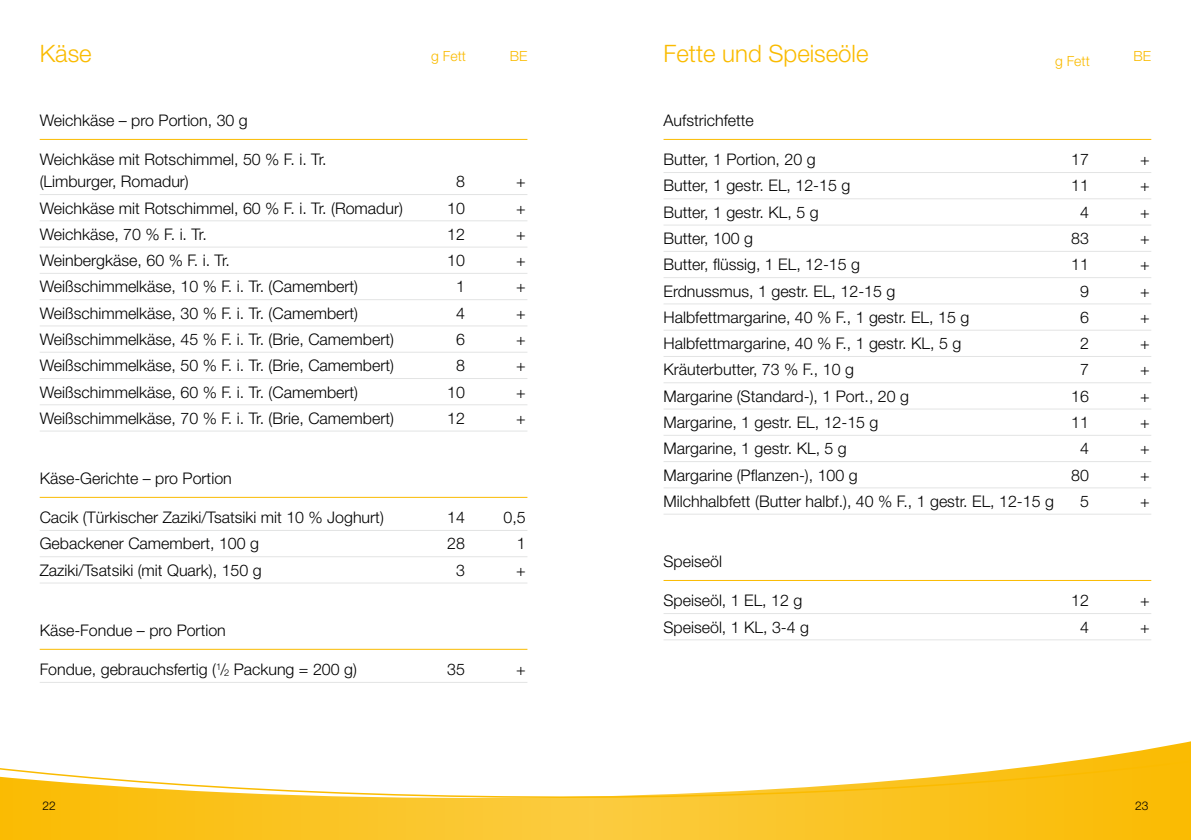
<style>
.page{position:relative;width:1191px;height:840px;background:#fff}
.page>*{position:absolute;margin:0;border:0;box-sizing:border-box;transform-origin:0 0}
.t1{font:300 24px "Helvetica Neue";color:#fabb00}
.t2{font:300 16px/22px "Helvetica Neue";color:#000}
.t3{font:300 14px "Helvetica Neue";color:#fabb00}
.t4{font:300 12px "Helvetica Neue";color:#000}
.s1{font-size:9.4px}
</style>
<div class="page">
<svg style="left:0;top:741px;width:1191px;height:98px"></svg>
<svg style="left:0;top:757px;width:1191px;height:49px"></svg>
<hr style="left:40px;top:139px;width:487px;height:1px;background:#fabb00">
<hr style="left:40px;top:194px;width:487px;height:1px;background:#e3e4e4">
<hr style="left:40px;top:220px;width:487px;height:1px;background:#e3e4e4">
<hr style="left:40px;top:246px;width:487px;height:1px;background:#e3e4e4">
<hr style="left:40px;top:273px;width:487px;height:1px;background:#e3e4e4">
<hr style="left:40px;top:299px;width:487px;height:1px;background:#e3e4e4">
<hr style="left:40px;top:325px;width:487px;height:1px;background:#e3e4e4">
<hr style="left:40px;top:351px;width:487px;height:1px;background:#e3e4e4">
<hr style="left:40px;top:378px;width:487px;height:1px;background:#e3e4e4">
<hr style="left:40px;top:404px;width:487px;height:1px;background:#e3e4e4">
<hr style="left:40px;top:430px;width:487px;height:1px;background:#e3e4e4">
<hr style="left:40px;top:496px;width:487px;height:1px;background:#fabb00">
<hr style="left:40px;top:529px;width:487px;height:1px;background:#e3e4e4">
<hr style="left:40px;top:556px;width:487px;height:1px;background:#e3e4e4">
<hr style="left:40px;top:582px;width:487px;height:1px;background:#e3e4e4">
<hr style="left:40px;top:648px;width:487px;height:1px;background:#fabb00">
<hr style="left:40px;top:681px;width:487px;height:1px;background:#e3e4e4">
<hr style="left:663px;top:139px;width:488px;height:1px;background:#fabb00">
<hr style="left:663px;top:172px;width:488px;height:1px;background:#e3e4e4">
<hr style="left:663px;top:198px;width:488px;height:1px;background:#e3e4e4">
<hr style="left:663px;top:224px;width:488px;height:1px;background:#e3e4e4">
<hr style="left:663px;top:251px;width:488px;height:1px;background:#e3e4e4">
<hr style="left:663px;top:277px;width:488px;height:1px;background:#e3e4e4">
<hr style="left:663px;top:303px;width:488px;height:1px;background:#e3e4e4">
<hr style="left:663px;top:329px;width:488px;height:1px;background:#e3e4e4">
<hr style="left:663px;top:356px;width:488px;height:1px;background:#e3e4e4">
<hr style="left:663px;top:382px;width:488px;height:1px;background:#e3e4e4">
<hr style="left:663px;top:408px;width:488px;height:1px;background:#e3e4e4">
<hr style="left:663px;top:434px;width:488px;height:1px;background:#e3e4e4">
<hr style="left:663px;top:461px;width:488px;height:1px;background:#e3e4e4">
<hr style="left:663px;top:487px;width:488px;height:1px;background:#e3e4e4">
<hr style="left:663px;top:513px;width:488px;height:1px;background:#e3e4e4">
<hr style="left:663px;top:579px;width:488px;height:1px;background:#fabb00">
<hr style="left:663px;top:612px;width:488px;height:1px;background:#e3e4e4">
<hr style="left:663px;top:639px;width:488px;height:1px;background:#e3e4e4">
<h1 class="t1" style="left:40px;top:38px;width:54px">Käse</h1>
<h1 class="t1" style="left:663px;top:38px;width:206px">Fette und Speiseöle</h1>
<p class="t3" style="left:431px;top:47px;width:36px">g Fett</p>
<p class="t3" style="left:1055px;top:52px;width:36px">g Fett</p>
<p class="t3" style="left:510px;top:47px;width:19px">BE</p>
<p class="t3" style="left:1133px;top:47px;width:19px">BE</p>
<p class="t2" style="left:40px;top:109px;width:210px">Weichkäse – pro Portion, 30 g</p>
<p class="t2" style="left:40px;top:148px;width:288px">Weichkäse mit Rotschimmel, 50 % F. i. Tr. (Limburger, Romadur)</p>
<p class="t2" style="left:456px;top:170px;width:10px">8</p>
<p class="t2" style="left:516px;top:170px;width:11px">+</p>
<p class="t2" style="left:40px;top:196px;width:365px">Weichkäse mit Rotschimmel, 60 % F. i. Tr. (Romadur)</p>
<p class="t2" style="left:447px;top:196px;width:19px">10</p>
<p class="t2" style="left:516px;top:196px;width:11px">+</p>
<p class="t2" style="left:40px;top:223px;width:169px">Weichkäse, 70 % F. i. Tr.</p>
<p class="t2" style="left:447px;top:223px;width:19px">12</p>
<p class="t2" style="left:516px;top:223px;width:11px">+</p>
<p class="t2" style="left:40px;top:249px;width:192px">Weinbergkäse, 60 % F. i. Tr.</p>
<p class="t2" style="left:447px;top:249px;width:19px">10</p>
<p class="t2" style="left:516px;top:249px;width:11px">+</p>
<p class="t2" style="left:40px;top:275px;width:320px">Weißschimmelkäse, 10 % F. i. Tr. (Camembert)</p>
<p class="t2" style="left:456px;top:275px;width:10px">1</p>
<p class="t2" style="left:516px;top:275px;width:11px">+</p>
<p class="t2" style="left:40px;top:301px;width:320px">Weißschimmelkäse, 30 % F. i. Tr. (Camembert)</p>
<p class="t2" style="left:456px;top:301px;width:10px">4</p>
<p class="t2" style="left:516px;top:301px;width:11px">+</p>
<p class="t2" style="left:40px;top:328px;width:356px">Weißschimmelkäse, 45 % F. i. Tr. (Brie, Camembert)</p>
<p class="t2" style="left:456px;top:328px;width:10px">6</p>
<p class="t2" style="left:516px;top:328px;width:11px">+</p>
<p class="t2" style="left:40px;top:354px;width:356px">Weißschimmelkäse, 50 % F. i. Tr. (Brie, Camembert)</p>
<p class="t2" style="left:456px;top:354px;width:10px">8</p>
<p class="t2" style="left:516px;top:354px;width:11px">+</p>
<p class="t2" style="left:40px;top:380px;width:320px">Weißschimmelkäse, 60 % F. i. Tr. (Camembert)</p>
<p class="t2" style="left:447px;top:380px;width:19px">10</p>
<p class="t2" style="left:516px;top:380px;width:11px">+</p>
<p class="t2" style="left:40px;top:406px;width:356px">Weißschimmelkäse, 70 % F. i. Tr. (Brie, Camembert)</p>
<p class="t2" style="left:447px;top:406px;width:19px">12</p>
<p class="t2" style="left:516px;top:406px;width:11px">+</p>
<p class="t2" style="left:40px;top:467px;width:194px">Käse-Gerichte – pro Portion</p>
<p class="t2" style="left:40px;top:506px;width:346px">Cacik (Türkischer Zaziki/Tsatsiki mit 10 % Joghurt)</p>
<p class="t2" style="left:447px;top:506px;width:19px">14</p>
<p class="t2" style="left:503px;top:506px;width:24px">0,5</p>
<p class="t2" style="left:40px;top:532px;width:221px">Gebackener Camembert, 100 g</p>
<p class="t2" style="left:447px;top:532px;width:19px">28</p>
<p class="t2" style="left:517px;top:532px;width:10px">1</p>
<p class="t2" style="left:40px;top:558px;width:223px">Zaziki/Tsatsiki (mit Quark), 150 g</p>
<p class="t2" style="left:456px;top:558px;width:10px">3</p>
<p class="t2" style="left:516px;top:558px;width:11px">+</p>
<p class="t2" style="left:40px;top:618px;width:188px">Käse-Fondue – pro Portion</p>
<p class="t2" style="left:40px;top:657px;width:319px">Fondue, gebrauchsfertig (<sup>1</sup>/<span class="s1">2</span> Packung = 200 g)</p>
<p class="t2" style="left:447px;top:657px;width:19px">35</p>
<p class="t2" style="left:516px;top:657px;width:11px">+</p>
<p class="t2" style="left:663px;top:109px;width:92px">Aufstrichfette</p>
<p class="t2" style="left:663px;top:148px;width:154px">Butter, 1 Portion, 20 g</p>
<p class="t2" style="left:1071px;top:148px;width:19px">17</p>
<p class="t2" style="left:1140px;top:148px;width:11px">+</p>
<p class="t2" style="left:663px;top:174px;width:188px">Butter, 1 gestr. EL, 12-15 g</p>
<p class="t2" style="left:1071px;top:174px;width:19px">11</p>
<p class="t2" style="left:1140px;top:174px;width:11px">+</p>
<p class="t2" style="left:663px;top:201px;width:157px">Butter, 1 gestr. KL, 5 g</p>
<p class="t2" style="left:1080px;top:201px;width:10px">4</p>
<p class="t2" style="left:1140px;top:201px;width:11px">+</p>
<p class="t2" style="left:663px;top:227px;width:91px">Butter, 100 g</p>
<p class="t2" style="left:1071px;top:227px;width:19px">83</p>
<p class="t2" style="left:1140px;top:227px;width:11px">+</p>
<p class="t2" style="left:663px;top:253px;width:198px">Butter, flüssig, 1 EL, 12-15 g</p>
<p class="t2" style="left:1071px;top:253px;width:19px">11</p>
<p class="t2" style="left:1140px;top:253px;width:11px">+</p>
<p class="t2" style="left:663px;top:279px;width:233px">Erdnussmus, 1 gestr. EL, 12-15 g</p>
<p class="t2" style="left:1080px;top:279px;width:10px">9</p>
<p class="t2" style="left:1140px;top:279px;width:11px">+</p>
<p class="t2" style="left:663px;top:306px;width:307px">Halbfettmargarine, 40 % F., 1 gestr. EL, 15 g</p>
<p class="t2" style="left:1080px;top:306px;width:10px">6</p>
<p class="t2" style="left:1140px;top:306px;width:11px">+</p>
<p class="t2" style="left:663px;top:332px;width:299px">Halbfettmargarine, 40 % F., 1 gestr. KL, 5 g</p>
<p class="t2" style="left:1080px;top:332px;width:10px">2</p>
<p class="t2" style="left:1140px;top:332px;width:11px">+</p>
<p class="t2" style="left:663px;top:358px;width:192px">Kräuterbutter, 73 % F., 10 g</p>
<p class="t2" style="left:1080px;top:358px;width:10px">7</p>
<p class="t2" style="left:1140px;top:358px;width:11px">+</p>
<p class="t2" style="left:663px;top:384px;width:247px">Margarine (Standard-), 1 Port., 20 g</p>
<p class="t2" style="left:1071px;top:384px;width:19px">16</p>
<p class="t2" style="left:1140px;top:384px;width:11px">+</p>
<p class="t2" style="left:663px;top:411px;width:216px">Margarine, 1 gestr. EL, 12-15 g</p>
<p class="t2" style="left:1071px;top:411px;width:19px">11</p>
<p class="t2" style="left:1140px;top:411px;width:11px">+</p>
<p class="t2" style="left:663px;top:437px;width:185px">Margarine, 1 gestr. KL, 5 g</p>
<p class="t2" style="left:1080px;top:437px;width:10px">4</p>
<p class="t2" style="left:1140px;top:437px;width:11px">+</p>
<p class="t2" style="left:663px;top:463px;width:196px">Margarine (Pflanzen-), 100 g</p>
<p class="t2" style="left:1071px;top:463px;width:19px">80</p>
<p class="t2" style="left:1140px;top:463px;width:11px">+</p>
<p class="t2" style="left:663px;top:489px;width:392px">Milchhalbfett (Butter halbf.), 40 % F., 1 gestr. EL, 12-15 g</p>
<p class="t2" style="left:1080px;top:489px;width:10px">5</p>
<p class="t2" style="left:1140px;top:489px;width:11px">+</p>
<p class="t2" style="left:663px;top:550px;width:60px">Speiseöl</p>
<p class="t2" style="left:663px;top:589px;width:140px">Speiseöl, 1 EL, 12 g</p>
<p class="t2" style="left:1071px;top:589px;width:19px">12</p>
<p class="t2" style="left:1140px;top:589px;width:11px">+</p>
<p class="t2" style="left:663px;top:615px;width:147px">Speiseöl, 1 KL, 3-4 g</p>
<p class="t2" style="left:1080px;top:615px;width:10px">4</p>
<p class="t2" style="left:1140px;top:615px;width:11px">+</p>
<p class="t4" style="left:43px;top:797px;width:15px">22</p>
<p class="t4" style="left:1135px;top:797px;width:15px">23</p>
</div>
